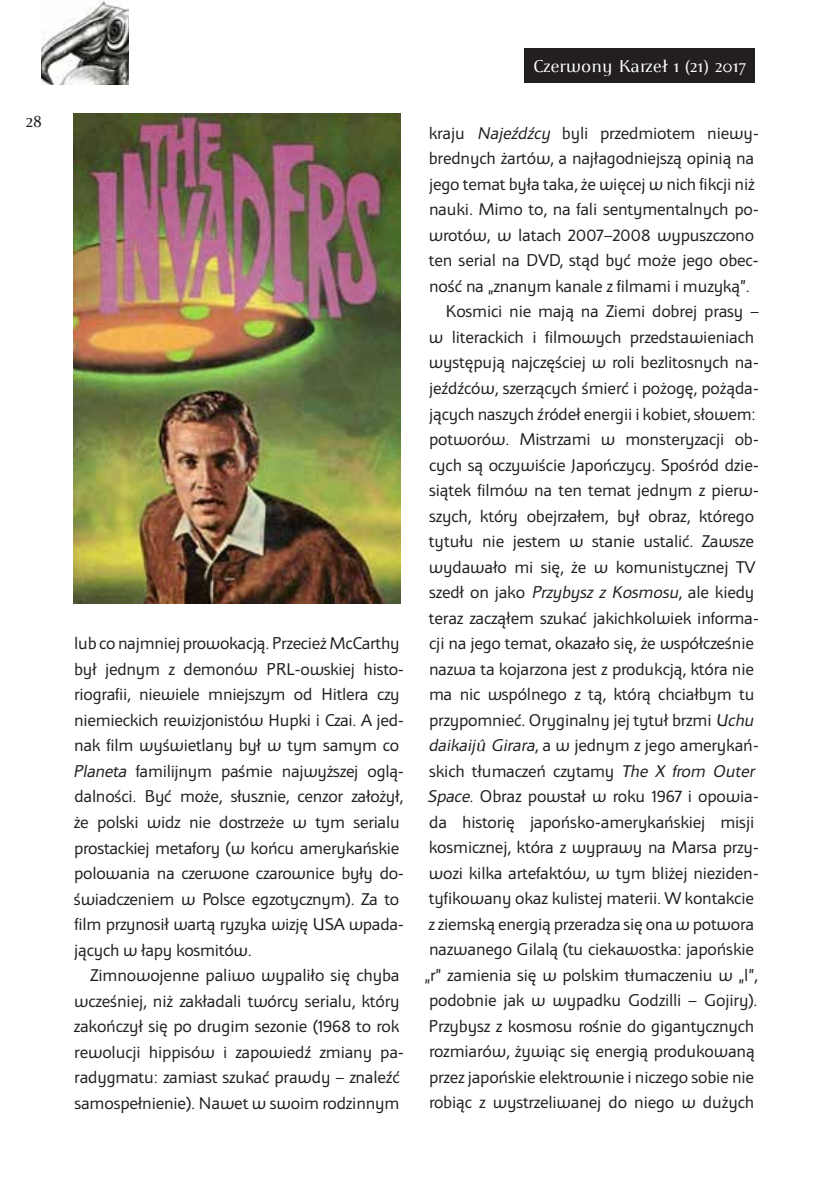
<style>
.page{position:relative;width:840px;height:1191px;background:#fff}
.page>*{position:absolute;margin:0;border:0;box-sizing:border-box;transform-origin:0 0}
.t1{font:18px/25.6px "Apolonia Nova OT";letter-spacing:-.01em;color:#231f20}
.t2{font:18px "Apolonia TT";color:#fff}
.t3{font:18px "Apolonia TT";color:#231f20}
.s1{font-style:italic}
.s2{font-family:"Apolonia TT";font-style:italic}
</style>
<div class="page">
<img style="left:42px;top:0;width:86px;height:85px">
<div style="left:523px;top:48px;width:231px;height:34px;background:#231f20"></div>
<img style="left:74px;top:114px;width:326px;height:489px">
<p class="t3" style="left:26px;top:110px;width:18px">28</p>
<p class="t1" style="left:73px;top:631px;width:333px">lub co najmniej prowokacją. Przecież McCarthy był jednym z demonów PRL-owskiej histo&shy;riografii, niewiele mniejszym od Hitlera czy niemieckich rewizjonistów Hupki i Czai. A jed&shy;nak film wyświetlany był w tym samym co <span class="s1">Planeta</span> familijnym paśmie najwyższej oglą&shy;dalności. Być może, słusznie, cenzor założył, że polski widz nie dostrzeże w tym serialu prostackiej metafory (w końcu amerykańskie polowania na czerwone czarownice były do&shy;świadczeniem w Polsce egzotycznym). Za to film przynosił wartą ryzyka wizję USA wpada&shy;jących w łapy kosmitów.</p>
<p class="t1" style="left:74px;top:962px;width:332px;text-indent:16px">Zimnowojenne paliwo wypaliło się chyba wcześniej, niż zakładali twórcy serialu, który zakończył się po drugim sezonie (1968 to rok rewolucji hippisów i zapowiedź zmiany pa&shy;radygmatu: zamiast szukać prawdy – znaleźć samospełnienie). Nawet w swoim rodzinnym</p>
<p class="t2" style="left:532px;top:56px;width:215px">Czerwony Karzeł 1 (21) 2017</p>
<p class="t1" style="left:428px;top:120px;width:331px">kraju <span class="s1">Najeźdźcy</span> byli przedmiotem niewy-</p>
<p class="t1" style="left:428px;top:146px;width:327px">brednych żartów, a najłagodniejszą opinią na</p>
<p class="t1" style="left:429px;top:171px;width:327px">jego temat była taka, że więcej w nich fikcji niż</p>
<p class="t1" style="left:429px;top:197px;width:331px">nauki. Mimo to, na fali sentymentalnych po-</p>
<p class="t1" style="left:428px;top:222px;width:326px">wrotów, w latach 2007–2008 wypuszczono</p>
<p class="t1" style="left:428px;top:248px;width:331px">ten serial na DVD, stąd być może jego obec-</p>
<p class="t1" style="left:429px;top:273px;width:322px">ność na „znanym kanale z filmami i muzyką”.</p>
<p class="t1" style="left:445px;top:299px;width:315px">Kosmici nie mają na Ziemi dobrej prasy –</p>
<p class="t1" style="left:428px;top:324px;width:327px">w literackich i filmowych przedstawieniach</p>
<p class="t1" style="left:428px;top:350px;width:331px">występują najczęściej w roli bezlitosnych na-</p>
<p class="t1" style="left:429px;top:375px;width:331px">jeźdźców, szerzących śmierć i pożogę, pożąda-</p>
<p class="t1" style="left:429px;top:401px;width:328px">jących naszych źródeł energii i kobiet, słowem:</p>
<p class="t1" style="left:429px;top:426px;width:331px">potworów. Mistrzami w monsteryzacji ob-</p>
<p class="t1" style="left:429px;top:452px;width:331px">cych są oczywiście Japończycy. Spośród dzie-</p>
<p class="t1" style="left:429px;top:477px;width:331px">siątek filmów na ten temat jednym z pierw-</p>
<p class="t1" style="left:429px;top:503px;width:326px">szych, który obejrzałem, był obraz, którego</p>
<p class="t1" style="left:429px;top:528px;width:326px">tytułu nie jestem w stanie ustalić. Zawsze</p>
<p class="t1" style="left:428px;top:554px;width:328px">wydawało mi się, że w komunistycznej TV</p>
<p class="t1" style="left:429px;top:579px;width:326px">szedł on jako <span class="s1">Przybysz z Kosmosu</span>, ale kiedy</p>
<p class="t1" style="left:429px;top:605px;width:331px">teraz zacząłem szukać jakichkolwiek informa-</p>
<p class="t1" style="left:429px;top:630px;width:326px">cji na jego temat, okazało się, że współcześnie</p>
<p class="t1" style="left:429px;top:656px;width:326px">nazwa ta kojarzona jest z produkcją, która nie</p>
<p class="t1" style="left:429px;top:681px;width:327px">ma nic wspólnego z tą, którą chciałbym tu</p>
<p class="t1" style="left:429px;top:707px;width:326px">przypomnieć. Oryginalny jej tytuł brzmi <span class="s1">Uchu</span></p>
<p class="t1" style="left:428px;top:732px;width:332px"><span class="s1">daikaij</span><span class="s2">û</span> <span class="s1">Girara</span>, a w jednym z jego amerykań-</p>
<p class="t1" style="left:429px;top:758px;width:326px">skich tłumaczeń czytamy <span class="s1">The X from Outer</span></p>
<p class="t1" style="left:427px;top:783px;width:333px"><span class="s1">Space</span>. Obraz powstał w roku 1967 i opowia-</p>
<p class="t1" style="left:429px;top:809px;width:326px">da historię japońsko-‑amerykańskiej misji</p>
<p class="t1" style="left:428px;top:834px;width:331px">kosmicznej, która z wyprawy na Marsa przy-</p>
<p class="t1" style="left:428px;top:860px;width:331px">wozi kilka artefaktów, w tym bliżej nieziden-</p>
<p class="t1" style="left:428px;top:885px;width:326px">tyfikowany okaz kulistej materii. W kontakcie</p>
<p class="t1" style="left:428px;top:911px;width:327px">z ziemską energią przeradza się ona w potwora</p>
<p class="t1" style="left:429px;top:936px;width:326px">nazwanego Gilalą (tu ciekawostka: japońskie</p>
<p class="t1" style="left:424px;top:962px;width:335px">„r” zamienia się w polskim tłumaczeniu w „l”,</p>
<p class="t1" style="left:429px;top:987px;width:330px">podobnie jak w wypadku Godzilli – Gojiry).</p>
<p class="t1" style="left:428px;top:1013px;width:327px">Przybysz z kosmosu rośnie do gigantycznych</p>
<p class="t1" style="left:429px;top:1038px;width:327px">rozmiarów, żywiąc się energią produkowaną</p>
<p class="t1" style="left:429px;top:1064px;width:326px">przez japońskie elektrownie i niczego sobie nie</p>
<p class="t1" style="left:429px;top:1089px;width:326px">robiąc z wystrzeliwanej do niego w dużych</p>
</div>
